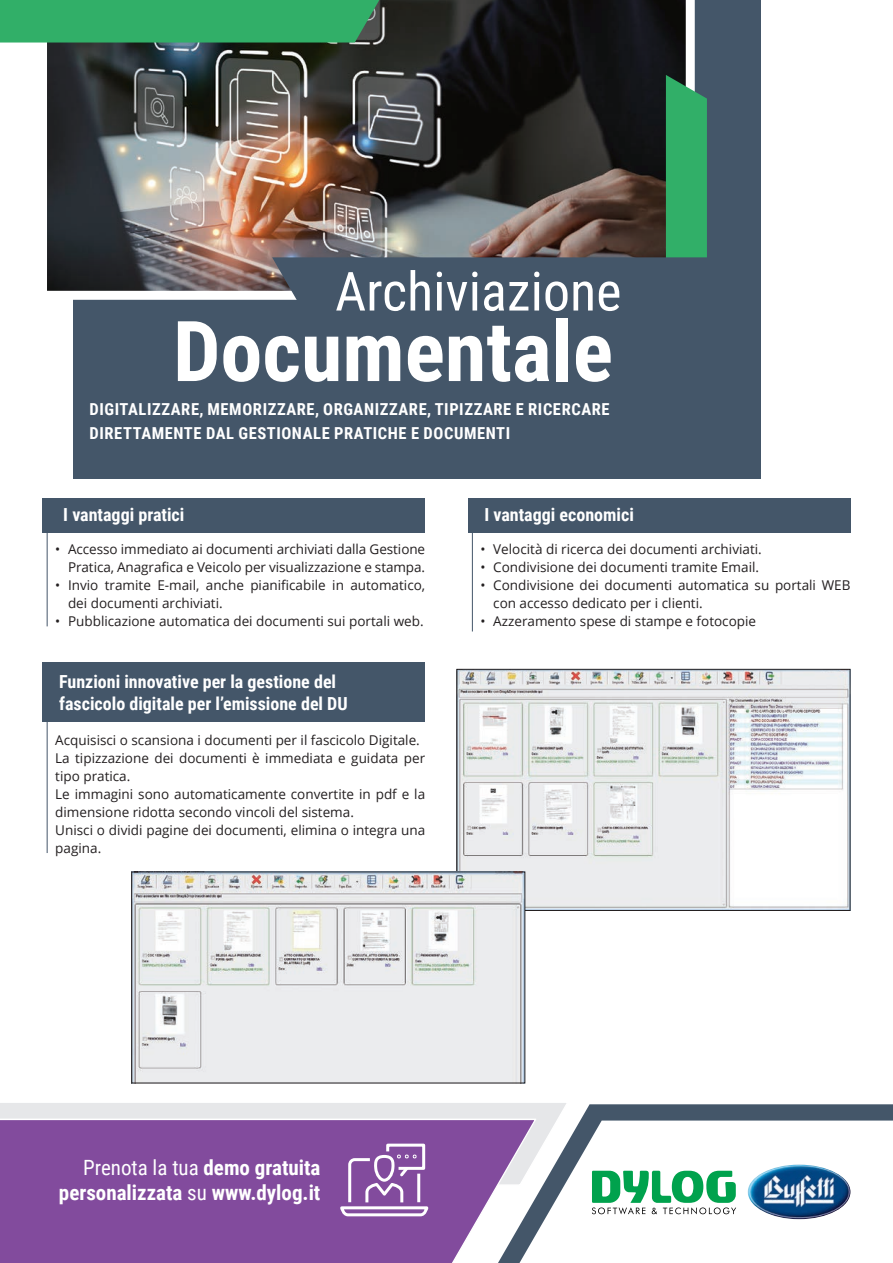
<style>
.page{position:relative;width:893px;height:1263px;background:#fff}
.page>*{position:absolute;margin:0;border:0;box-sizing:border-box;transform-origin:0 0}
.t1{font:700 84px "Roboto Condensed";color:#fff}
.t2{font:54px "Roboto Condensed";color:#fff}
.Testo_Copertina{font:700 21px/25.2px "Roboto Condensed";color:#fff;text-align:right}
.t3{font:700 18px/21.6px "Roboto Condensed";color:#fff}
.t4{font:700 16.5px/24px "Roboto Condensed";letter-spacing:.035em;color:#fff}
.Testo_Paragrafo_ICONA{font:13.5px/18px "Open Sans";color:#231f20}
.s1{font-weight:400}
</style>
<div class="page">
<img style="left:459px;top:671px;width:389px;height:238px">
<div style="left:457px;top:669px;width:393px;height:242px;border:1px solid #231f20"></div>
<img style="left:134px;top:874px;width:389px;height:207px">
<svg style="left:580px;top:1104px;width:313px;height:16px;background:#4a5b6e"></svg>
<svg style="left:538px;top:1120px;width:355px;height:111px"></svg>
<svg style="left:592px;top:1171px;width:144px;height:43px"></svg>
<img style="left:748px;top:1164px;width:102px;height:55px">
<svg style="left:0;top:1103px;width:570px;height:83px;background:#dfe1e4"></svg>
<svg style="left:0;top:1118px;width:538px;height:145px;background:#8b5ba4"></svg>
<svg style="left:339px;top:1142px;width:91px;height:76px;background:#9d72b2"></svg>
<div style="left:74px;top:0;width:687px;height:478px;background:#445669"></div>
<img style="left:47px;top:0;width:648px;height:300px">
<div style="left:0;top:0;width:379px;height:43px;background:#31af68"></div>
<img style="left:272px;top:75px;width:435px;height:225px">
<div style="left:43px;top:498px;width:382px;height:34px;background:#445669"></div>
<hr style="left:47px;top:533px;width:1px;height:93px;background:#445669">
<div style="left:468px;top:498px;width:382px;height:34px;background:#445669"></div>
<hr style="left:472px;top:533px;width:1px;height:98px;background:#445669">
<div style="left:43px;top:662px;width:382px;height:60px;background:#445669"></div>
<hr style="left:47px;top:719px;width:1px;height:134px;background:#445669">
<p class="t2" style="left:335px;top:253px;width:288px">Archiviazione</p>
<p class="t1" style="left:173px;top:292px;width:441px">Documentale</p>
<p class="t4" style="left:90px;top:397px;width:521px">DIGITALIZZARE, MEMORIZZARE, ORGANIZZARE, TIPIZZARE E RICERCARE<br>DIRETTAMENTE DAL GESTIONALE PRATICHE E DOCUMENTI</p>
<p class="t3" style="left:63px;top:503px;width:123px">I vantaggi pratici</p>
<p class="Testo_Paragrafo_ICONA" style="left:55px;top:540px;width:371px;text-align:right">• Accesso immediato ai documenti archiviati dalla Gestione<br>Pratica, Anagrafica e Veicolo per visualizzazione e stampa.</p>
<p class="Testo_Paragrafo_ICONA" style="left:68px;top:576px;width:359px;text-indent:-13px">• Invio tramite E-mail, anche pianificabile in automatico, dei documenti archiviati.</p>
<p class="Testo_Paragrafo_ICONA" style="left:55px;top:612px;width:370px">• Pubblicazione automatica dei documenti sui portali web.</p>
<p class="t3" style="left:59px;top:670px;width:290px">Funzioni innovative per la gestione del fascicolo digitale per l’emissione del DU</p>
<p class="Testo_Paragrafo_ICONA" style="left:55px;top:731px;width:366px">Acquisisci o scansiona i documenti per il fascicolo Digitale.</p>
<p class="Testo_Paragrafo_ICONA" style="left:55px;top:749px;width:371px">La tipizzazione dei documenti è immediata e guidata per tipo pratica.</p>
<p class="Testo_Paragrafo_ICONA" style="left:55px;top:785px;width:371px">Le immagini sono automaticamente convertite in pdf e la dimensione ridotta secondo vincoli del sistema.</p>
<p class="Testo_Paragrafo_ICONA" style="left:55px;top:821px;width:371px">Unisci o dividi pagine dei documenti, elimina o integra una pagina.</p>
<p class="t3" style="left:484px;top:503px;width:151px">I vantaggi economici</p>
<p class="Testo_Paragrafo_ICONA" style="left:480px;top:540px;width:283px">• Velocità di ricerca dei documenti archiviati.</p>
<p class="Testo_Paragrafo_ICONA" style="left:480px;top:558px;width:280px">• Condivisione dei documenti tramite Email.</p>
<p class="Testo_Paragrafo_ICONA" style="left:493px;top:576px;width:359px;text-indent:-13px">• Condivisione dei documenti automatica su portali WEB con accesso dedicato per i clienti.</p>
<p class="Testo_Paragrafo_ICONA" style="left:480px;top:612px;width:277px">• Azzeramento spese di stampe e fotocopie</p>
<p class="Testo_Copertina" style="left:59px;top:1154px;width:263px"><span class="s1">Prenota la tua</span> demo gratuita personalizzata <span class="s1">su</span> www.dylog.it</p>
</div>
